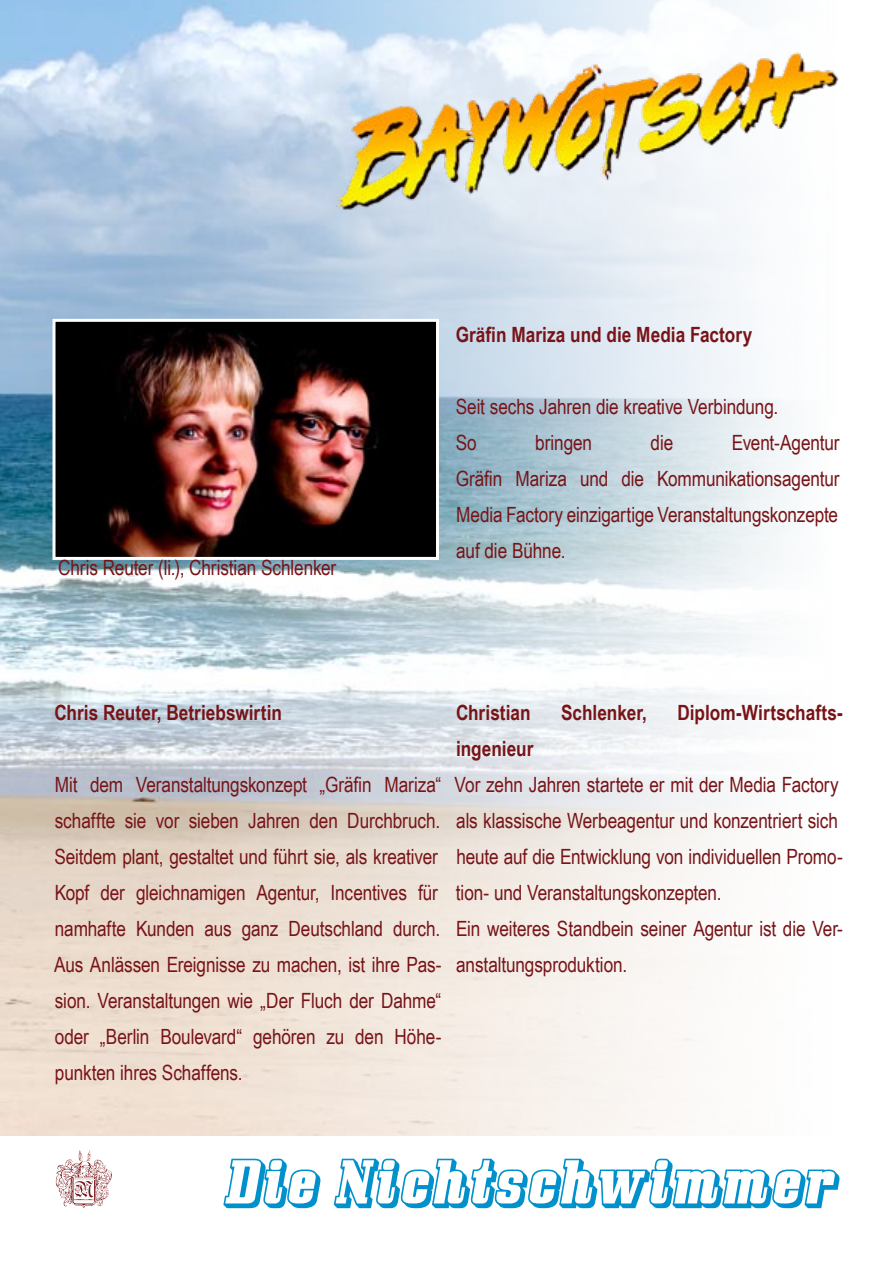
<style>
.page{position:relative;width:893px;height:1263px;background:#fff}
.page>*{position:absolute;margin:0;border:0;box-sizing:border-box;transform-origin:0 0}
.t1{font:54px "Bullpen 3 D";color:#0091cc}
.t2{font:21px/36px "Arial Narrow";letter-spacing:-.005em;color:#771418}
.t3{font:700 21px "Arial Narrow";color:#771418}
</style>
<div class="page">
<svg style="left:55px;top:1150px;width:57px;height:58px"></svg>
<img style="left:0;top:0;width:792px;height:1135px">
<img style="left:287px;top:27px;width:552px;height:208px">
<img style="left:56px;top:323px;width:379px;height:233px">
<div style="left:52px;top:319px;width:387px;height:241px;border:3px solid #fff"></div>
<p class="t2" style="left:58px;top:549px;width:280px">Chris Reuter (li.), Christian Schlenker</p>
<p class="t3" style="left:456px;top:319px;width:298px">Gräfin Mariza und die Media Factory</p>
<p class="t2" style="left:456px;top:388px;width:324px">Seit sechs Jahren die kreative Verbindung.<br>So</p>
<p class="t2" style="left:456px;top:424px;width:385px;text-align:justify;text-indent:276px">Event-Agentur Gräfin Mariza und die Kommunikationsagentur Media Factory einzigartige Veranstaltungskonzepte auf die Bühne.</p>
<p class="t2" style="left:535px;top:424px;width:58px">bringen</p>
<p class="t2" style="left:651px;top:424px;width:24px">die</p>
<p class="t3" style="left:55px;top:697px;width:229px">Chris Reuter, Betriebswirtin</p>
<p class="t2" style="left:54px;top:766px;width:389px">Mit dem Veranstaltungskonzept „Gräfin Mariza“ schaffte sie vor sieben Jahren den Durchbruch.<br>Seitdem plant, gestaltet und führt sie, als kreativer Kopf der gleichnamigen Agentur, Incentives für namhafte Kunden aus ganz Deutschland durch.<br>Aus Anlässen Ereignisse zu machen, ist ihre Pas&shy;sion. Veranstaltungen wie „Der Fluch der Dahme“ oder „Berlin Boulevard“ gehören zu den Höhe&shy;punkten ihres Schaffens.</p>
<p class="t3" style="left:456px;top:697px;width:76px">Christian</p>
<p class="t3" style="left:561px;top:697px;width:87px">Schlenker,</p>
<p class="t3" style="left:677px;top:697px;width:167px">Diplom-Wirtschafts-</p>
<p class="t3" style="left:456px;top:733px;width:79px">ingenieur</p>
<p class="t2" style="left:455px;top:766px;width:390px">Vor zehn Jahren startete er mit der Media Factory als klassische Werbeagentur und konzentriert sich heute auf die Entwicklung von individuellen Promo&shy;tion- und Veranstaltungskonzepten.<br>Ein weiteres Standbein seiner Agentur ist die Ver&shy;anstaltungsproduktion.</p>
<h1 class="t1" style="left:220px;top:1148px;width:615px">Die Nichtschwimmer</h1>
</div>
